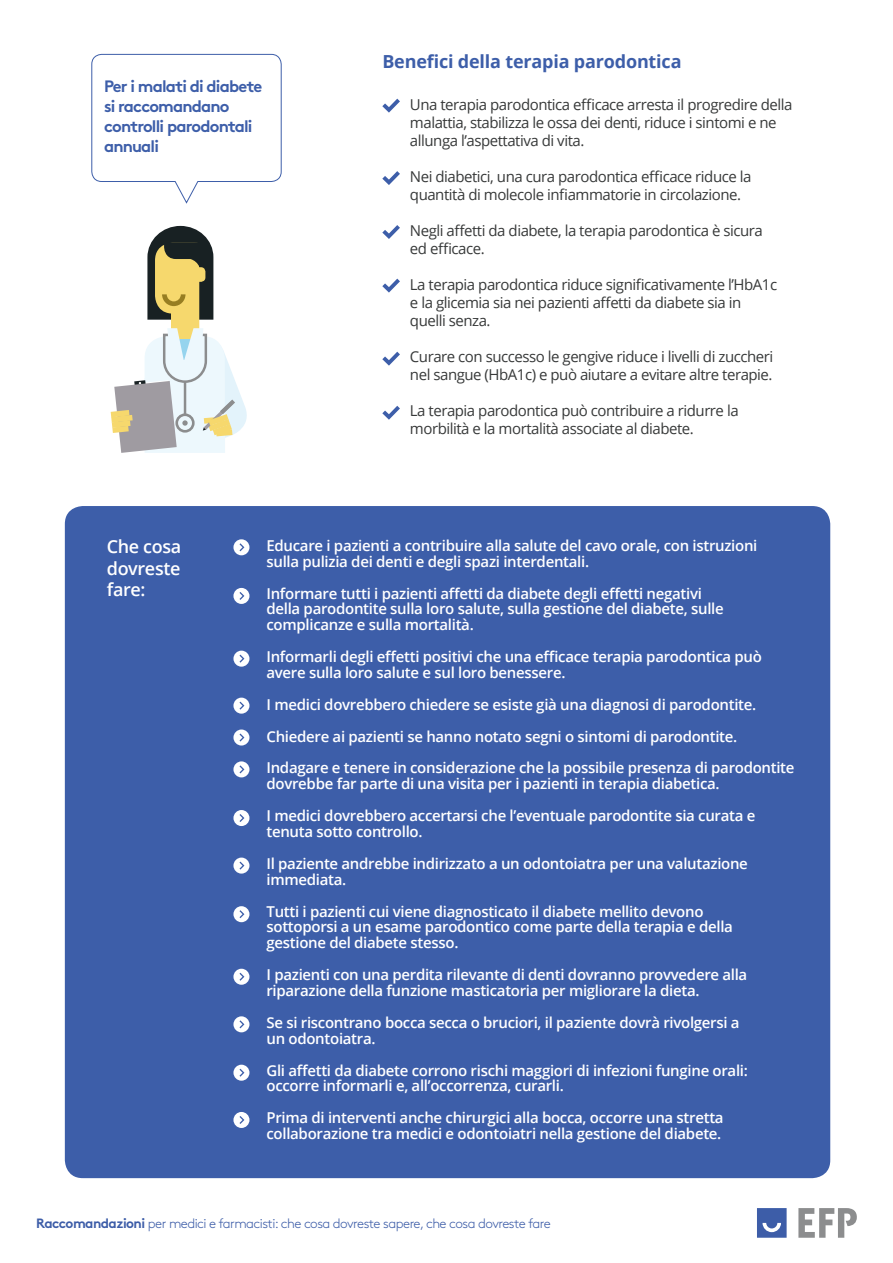
<style>
.page{position:relative;width:893px;height:1263px;background:#fff}
.page>*{position:absolute;margin:0;border:0;box-sizing:border-box;transform-origin:0 0}
.t1{font:700 18px "Open Sans";letter-spacing:-.01em;color:#3d5ea9}
.t2{font:600 18px/21.6px "Open Sans";letter-spacing:-.02em;color:#fff;text-align:justify}
.t3{font:700 16.5px/19.8px "Brown";letter-spacing:-.05em;color:#3d5ea9}
.t4{font:600 15px/15.9px "Open Sans";letter-spacing:-.02em;color:#fff}
.t5{font:15px/18px "Open Sans";letter-spacing:-.03em;color:#373939}
.t6{font:300 13.5px "Brown";letter-spacing:-.04em;color:#3d5da8}
.s1{font-weight:700}
</style>
<div class="page">
<svg style="left:757px;top:1208px;width:30px;height:30px"></svg>
<svg style="left:798px;top:1208px;width:59px;height:30px"></svg>
<svg style="left:91px;top:54px;width:191px;height:150px"></svg>
<svg style="left:111px;top:226px;width:136px;height:227px"></svg>
<svg style="left:382px;top:99px;width:18px;height:14px"></svg>
<svg style="left:382px;top:171px;width:18px;height:14px"></svg>
<svg style="left:382px;top:225px;width:18px;height:14px"></svg>
<svg style="left:382px;top:279px;width:18px;height:14px"></svg>
<svg style="left:382px;top:352px;width:18px;height:14px"></svg>
<svg style="left:382px;top:406px;width:18px;height:14px"></svg>
<div style="left:65px;top:506px;width:765px;height:672px;background:#3d5ea9;border-radius:18px"></div>
<svg style="left:233px;top:539px;width:16px;height:16px"></svg>
<svg style="left:233px;top:588px;width:16px;height:16px"></svg>
<svg style="left:233px;top:651px;width:16px;height:16px"></svg>
<svg style="left:233px;top:698px;width:16px;height:16px"></svg>
<svg style="left:233px;top:729px;width:16px;height:16px"></svg>
<svg style="left:233px;top:761px;width:16px;height:16px"></svg>
<svg style="left:233px;top:810px;width:16px;height:16px"></svg>
<svg style="left:233px;top:857px;width:16px;height:16px"></svg>
<svg style="left:233px;top:906px;width:16px;height:16px"></svg>
<svg style="left:233px;top:969px;width:16px;height:16px"></svg>
<svg style="left:233px;top:1016px;width:16px;height:16px"></svg>
<svg style="left:233px;top:1112px;width:16px;height:16px"></svg>
<svg style="left:233px;top:1065px;width:16px;height:16px"></svg>
<p class="t3" style="left:104px;top:75px;width:160px">Per i malati di diabete si raccomandano controlli parodontali annuali</p>
<p class="t1" style="left:382px;top:49px;width:301px">Benefici della terapia parodontica</p>
<p class="t5" style="left:410px;top:95px;width:384px">Una terapia parodontica efficace arresta il progredire della malattia, stabilizza le ossa dei denti, riduce i sintomi e ne allunga l’aspettativa di vita.</p>
<p class="t5" style="left:410px;top:167px;width:343px">Nei diabetici, una cura parodontica efficace riduce la quantità di molecole infiammatorie in circolazione.</p>
<p class="t5" style="left:410px;top:221px;width:354px">Negli affetti da diabete, la terapia parodontica è sicura ed efficace.</p>
<p class="t5" style="left:410px;top:275px;width:369px">La terapia parodontica riduce significativamente l’HbA1c e la glicemia sia nei pazienti affetti da diabete sia in quelli senza.</p>
<p class="t5" style="left:410px;top:347px;width:365px">Curare con successo le gengive riduce i livelli di zuccheri nel sangue (HbA1c) e può aiutare a evitare altre terapie.</p>
<p class="t5" style="left:410px;top:401px;width:330px">La terapia parodontica può contribuire a ridurre la morbilità e la mortalità associate al diabete.</p>
<p class="t2" style="left:107px;top:535px;width:76px">Che cosa dovreste fare:</p>
<p class="t4" style="left:266px;top:537px;width:492px">Educare i pazienti a contribuire alla salute del cavo orale, con istruzioni sulla pulizia dei denti e degli spazi interdentali.</p>
<p class="t4" style="left:266px;top:585px;width:459px">Informare tutti i pazienti affetti da diabete degli effetti negativi della parodontite sulla loro salute, sulla gestione del diabete, sulle complicanze e sulla mortalità.</p>
<p class="t4" style="left:266px;top:648px;width:497px">Informarli degli effetti positivi che una efficace terapia parodontica può avere sulla loro salute e sul loro benessere.</p>
<p class="t4" style="left:266px;top:688px;width:530px;line-height:31.8px">I medici dovrebbero chiedere se esiste già una diagnosi di parodontite.<br>Chiedere ai pazienti se hanno notato segni o sintomi di parodontite.<br>Indagare e tenere in considerazione che la possibile presenza di parodontite</p>
<p class="t4" style="left:266px;top:768px;width:490px;line-height:31.8px">dovrebbe far parte di una visita per i pazienti in terapia diabetica.<br>I medici dovrebbero accertarsi che l’eventuale parodontite sia curata e</p>
<p class="t4" style="left:266px;top:815px;width:483px;line-height:31.8px">tenuta sotto controllo.<br>Il paziente andrebbe indirizzato a un odontoiatra per una valutazione</p>
<p class="t4" style="left:266px;top:863px;width:438px;line-height:31.8px">immediata.<br>Tutti i pazienti cui viene diagnosticato il diabete mellito devono</p>
<p class="t4" style="left:266px;top:919px;width:468px">sottoporsi a un esame parodontico come parte della terapia e della gestione del diabete stesso.</p>
<p class="t4" style="left:266px;top:966px;width:482px">I pazienti con una perdita rilevante di denti dovranno provvedere alla riparazione della funzione masticatoria per migliorare la dieta.</p>
<p class="t4" style="left:266px;top:1014px;width:475px">Se si riscontrano bocca secca o bruciori, il paziente dovrà rivolgersi a un odontoiatra.</p>
<p class="t4" style="left:266px;top:1062px;width:483px">Gli affetti da diabete corrono rischi maggiori di infezioni fungine orali: occorre informarli e, all’occorrenza, curarli.</p>
<p class="t4" style="left:266px;top:1109px;width:459px">Prima di interventi anche chirurgici alla bocca, occorre una stretta collaborazione tra medici e odontoiatri nella gestione del diabete.</p>
<p class="t6" style="left:36px;top:1213px;width:516px"><span class="s1">Raccomandazioni</span> per medici e farmacisti: che cosa dovreste sapere, che cosa dovreste fare</p>
</div>
